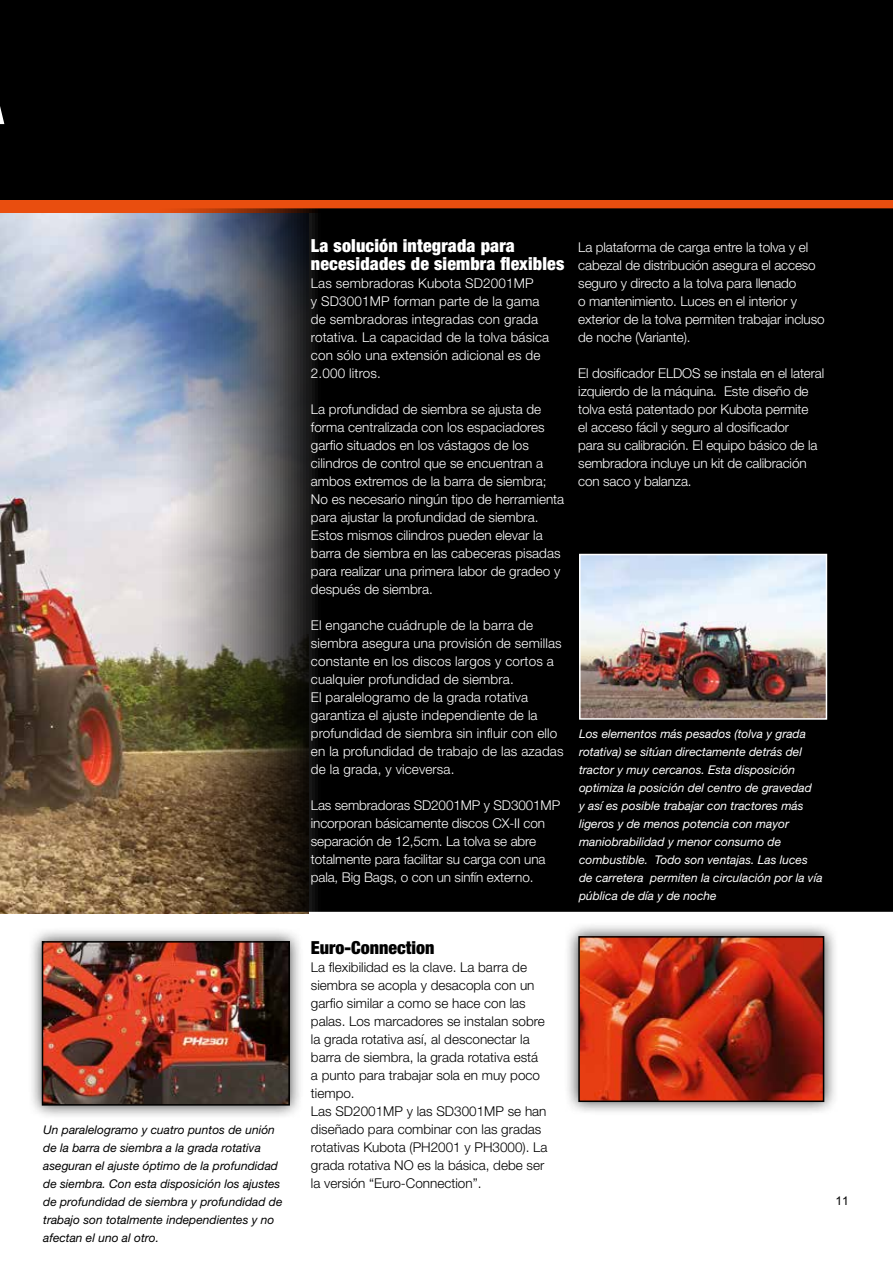
<style>
.page{position:relative;width:893px;height:1263px;background:#fff}
.page>*{position:absolute;margin:0;border:0;box-sizing:border-box;transform-origin:0 0}
.t1{font:900 condensed 18px/18px "Helvetica Neue LT Pro";letter-spacing:.01em;color:#fff}
.t2{font:900 condensed 18px "Helvetica Neue LT Pro";color:#000}
.t3{font:300 13.5px/18px "Helvetica Neue LT Pro";color:#fff}
.t4{font:300 13.5px/18px "Helvetica Neue LT Pro";color:#000}
.t5{font:italic 12px/18px "Helvetica Neue LT Std";color:#fff}
.t6{font:italic 12px/18px "Helvetica Neue LT Std";color:#000}
.t7{font:12px "Arial";color:#000}
</style>
<div class="page">
<img style="left:0;top:213px;width:309px;height:700px">
<div style="left:0;top:0;width:893px;height:200px;background:#000"></div>
<div style="left:0;top:200px;width:893px;height:13px;background:#e94e0f"></div>
<div style="left:27px;top:927px;width:277px;height:192px;background:#000;opacity:.75"></div>
<img style="left:45px;top:944px;width:242px;height:158px">
<div style="left:42px;top:941px;width:248px;height:164px;border:2px solid #000"></div>
<svg style="left:158px;top:208px;width:735px;height:704px;background:#181717"></svg>
<div style="left:565px;top:539px;width:276px;height:195px;background:#000"></div>
<img style="left:582px;top:557px;width:242px;height:160px">
<div style="left:579px;top:554px;width:248px;height:166px;border:2px solid #fff"></div>
<div style="left:564px;top:922px;width:274px;height:194px;background:#000;opacity:.75"></div>
<img style="left:581px;top:939px;width:240px;height:160px">
<div style="left:578px;top:936px;width:246px;height:166px;border:2px solid #000"></div>
<p class="t6" style="left:43px;top:1121px;width:241px">Un paralelogramo y cuatro puntos de unión de la barra de siembra a la grada rotativa aseguran el ajuste óptimo de la profundidad de siembra. Con esta disposición los ajustes de profundidad de siembra y profundidad de trabajo son totalmente independientes y no afectan el uno al otro.</p>
<h1 class="t1" style="left:311px;top:237px;width:255px">La solución integrada para necesidades de siembra flexibles</h1>
<p class="t3" style="left:311px;top:274px;width:240px">Las sembradoras Kubota SD2001MP<br>y SD3001MP forman parte de la gama de sembradoras integradas con grada rotativa. La capacidad de la tolva básica con sólo una extensión adicional es de<br>2.000 litros.</p>
<p class="t3" style="left:311px;top:400px;width:255px">La profundidad de siembra se ajusta de forma centralizada con los espaciadores garfio situados en los vástagos de los cilindros de control que se encuentran a ambos extremos de la barra de siembra; No es necesario ningún tipo de herramienta para ajustar la profundidad de siembra.<br>Estos mismos cilindros pueden elevar la barra de siembra en las cabeceras pisadas para realizar una primera labor de gradeo y después de siembra.</p>
<p class="t3" style="left:311px;top:616px;width:254px">El enganche cuádruple de la barra de siembra asegura una provisión de semillas constante en los discos largos y cortos a cualquier profundidad de siembra.<br>El paralelogramo de la grada rotativa garantiza el ajuste independiente de la profundidad de siembra sin influir con ello en la profundidad de trabajo de las azadas de la grada, y viceversa.</p>
<p class="t3" style="left:311px;top:796px;width:251px">Las sembradoras SD2001MP y SD3001MP incorporan básicamente discos CX-II con separación de 12,5cm. La tolva se abre totalmente para facilitar su carga con una pala, Big Bags, o con un sinfín externo.</p>
<p class="t3" style="left:578px;top:238px;width:248px">La plataforma de carga entre la tolva y el cabezal de distribución asegura el acceso seguro y directo a la tolva para llenado<br>o mantenimiento. Luces en el interior y exterior de la tolva permiten trabajar incluso de noche (Variante).</p>
<p class="t3" style="left:578px;top:364px;width:248px">El dosificador ELDOS se instala en el lateral izquierdo de la máquina. Este diseño de tolva está patentado por Kubota permite<br>el acceso fácil y seguro al dosificador<br>para su calibración. El equipo básico de la sembradora incluye un kit de calibración con saco y balanza.</p>
<p class="t5" style="left:579px;top:725px;width:245px">Los elementos más pesados (tolva y grada rotativa) se sitúan directamente detrás del tractor y muy cercanos. Esta disposición optimiza la posición del centro de gravedad<br>y así es posible trabajar con tractores más ligeros y de menos potencia con mayor maniobrabilidad y menor consumo de combustible. Todo son ventajas. Las luces de carretera permiten la circulación por la vía pública de día y de noche</p>
<h1 class="t2" style="left:311px;top:937px;width:125px">Euro-Connection</h1>
<p class="t4" style="left:311px;top:958px;width:238px">La flexibilidad es la clave. La barra de siembra se acopla y desacopla con un garfio similar a como se hace con las palas. Los marcadores se instalan sobre la grada rotativa así, al desconectar la barra de siembra, la grada rotativa está a punto para trabajar sola en muy poco tiempo.<br>Las SD2001MP y las SD3001MP se han diseñado para combinar con las gradas rotativas Kubota (PH2001 y PH3000). La grada rotativa NO es la básica, debe ser la versión “Euro-Connection”.</p>
<p class="t7" style="left:836px;top:1193px;width:15px">11</p>
</div>
